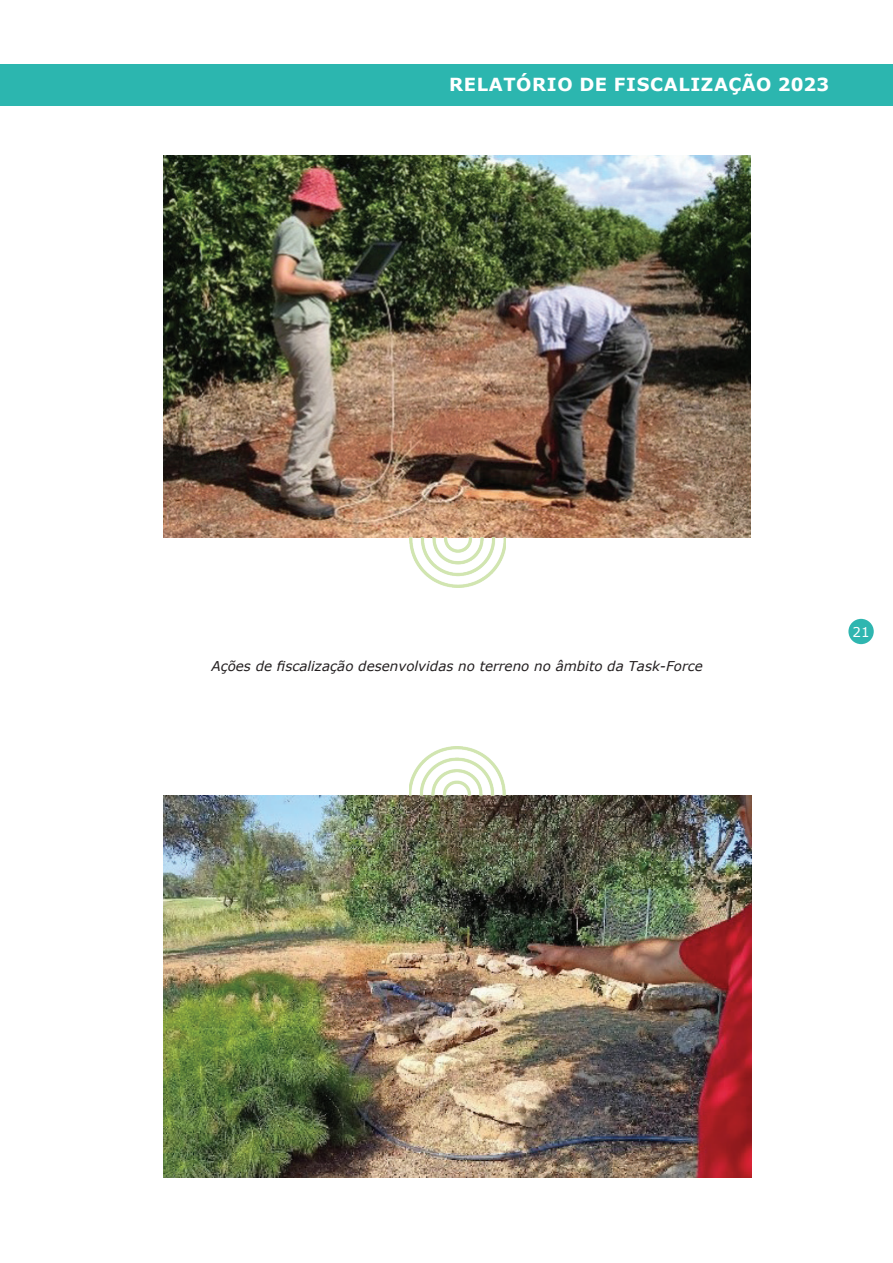
<style>
.page{position:relative;width:893px;height:1263px;background:#fff}
.page>*{position:absolute;margin:0;border:0;box-sizing:border-box;transform-origin:0 0}
.t1{font:700 18px "Verdana";letter-spacing:.035em;color:#fff}
.t2{font:italic 13.5px "Verdana";color:#231f20}
.t3{font:13.5px "Verdana";color:#fff}
</style>
<div class="page">
<div style="left:0;top:65px;width:893px;height:41px;background:#2cb6af"></div>
<div style="left:848px;top:619px;width:26px;height:25px;background:#2fb6b0;border-radius:50%"></div>
<img style="left:163px;top:795px;width:588px;height:383px">
<img style="left:163px;top:155px;width:587px;height:383px">
<img style="left:410px;top:746px;width:95px;height:50px">
<img style="left:410px;top:538px;width:95px;height:50px">
<h1 class="t1" style="left:449px;top:72px;width:382px">RELATÓRIO DE FISCALIZAÇÃO 2023</h1>
<p class="t2" style="left:211px;top:656px;width:493px">Ações de fiscalização desenvolvidas no terreno no âmbito da Task-Force</p>
<p class="t3" style="left:852px;top:622px;width:19px">21</p>
</div>
